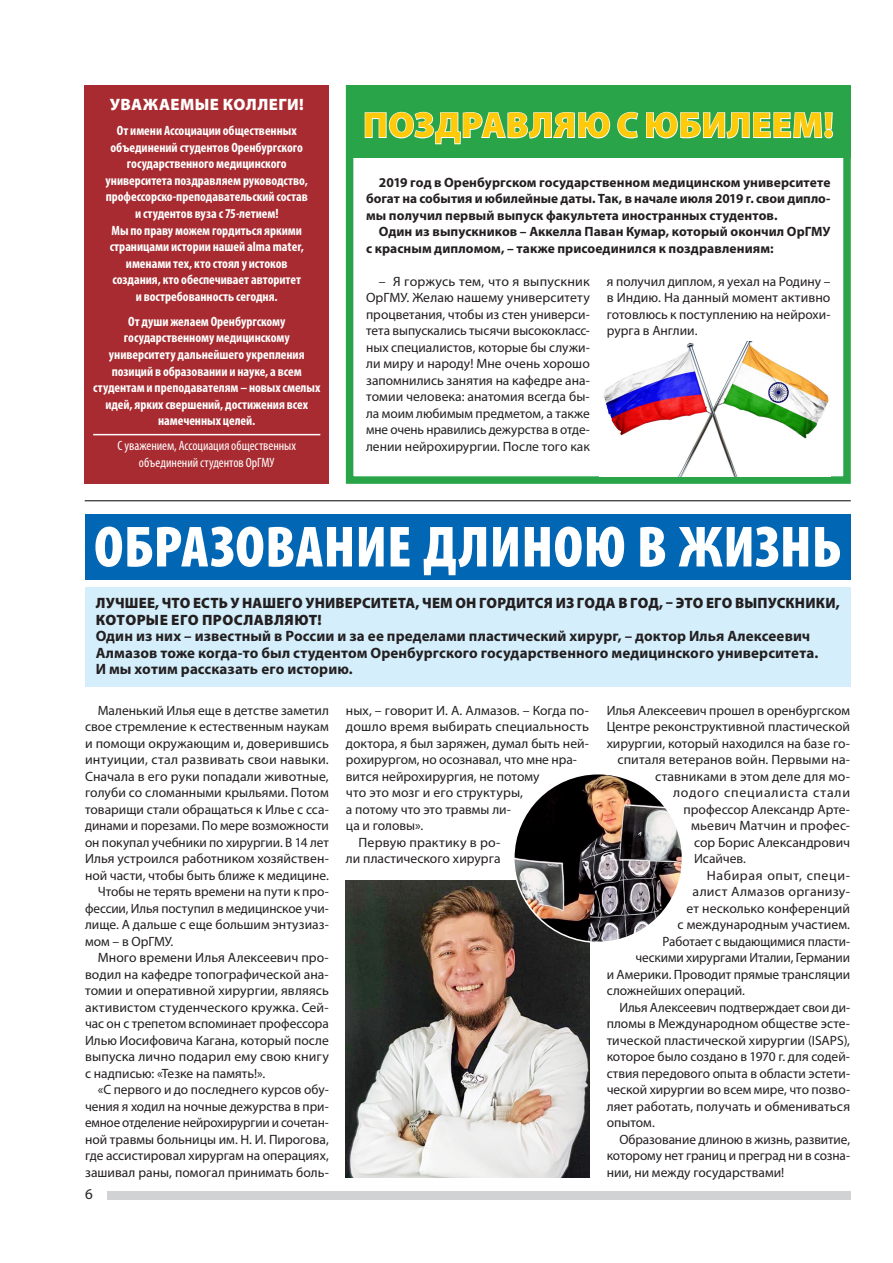
<style>
.page{position:relative;width:893px;height:1263px;background:#fff}
.page>*{position:absolute;margin:0;border:0;box-sizing:border-box;transform-origin:0 0}
.Статья{font:900 condensed 58.5px "Myriad Pro";letter-spacing:.005em;color:#fff}
.Статья-2{font:900 36px "Myriad Pro";letter-spacing:.01em;color:#feca0a}
.Статья-3{font:900 16.5px "Myriad Pro";letter-spacing:.025em;color:#fff}
.Статья-4{font:700 15px/16.5px "Myriad Pro";letter-spacing:.005em;color:#231f20}
.Статья-5{font:900 15px/16.5px "Myriad Pro";letter-spacing:.01em;color:#231f20}
.t1{font:15px "Myriad Pro";color:#231f20}
.Статья-6{font:13.5px/16.5px "Myriad Pro";color:#231f20;text-align:justify}
.Статья-7{font:700 condensed 13.5px/16.5px "Myriad Pro";letter-spacing:-.005em;color:#fff;text-align:center}
.Статья-8{font:700 13.5px/16.5px "Myriad Pro";letter-spacing:.005em;color:#231f20;text-align:justify}
.Статья-9{font:condensed 13.5px/16.5px "Myriad Pro";letter-spacing:-.005em;color:#fff;text-align:center}
.Статья-10{font:13.5px "Myriad Pro";letter-spacing:.055em;color:#231f20}
.Статья-11{font:13.5px "Myriad Pro";letter-spacing:.02em;color:#231f20}
.Статья-12{font:13.5px "Myriad Pro";letter-spacing:.045em;color:#231f20}
</style>
<div class="page">
<div style="left:107px;top:1191px;width:743px;height:9px;background:#d1d2d4"></div>
<div style="left:346px;top:85px;width:505px;height:72px;background:#29a449"></div>
<svg style="left:364px;top:111px;width:275px;height:34px"></svg>
<svg style="left:646px;top:111px;width:188px;height:28px"></svg>
<div style="left:346px;top:85px;width:505px;height:399px;border:8px solid #29a449"></div>
<div style="left:85px;top:85px;width:244px;height:399px;background:#a72b30"></div>
<hr style="left:93px;top:434px;width:227px;height:1px;background:#fff">
<div style="left:85px;top:514px;width:765px;height:65px;background:#0166b3"></div>
<div style="left:85px;top:588px;width:765px;height:99px;background:#d4effb"></div>
<img style="left:346px;top:880px;width:244px;height:298px">
<img style="left:514px;top:774px;width:168px;height:168px;border-radius:84px">
<hr style="left:85px;top:500px;width:766px;height:1px;background:#231f20">
<img style="left:599px;top:342px;width:231px;height:134px">
<p class="Статья-3" style="left:110px;top:94px;width:196px">УВАЖАЕМЫЕ КОЛЛЕГИ!</p>
<p class="Статья-7" style="left:106px;top:122px;width:204px">От имени Ассоциации общественных объединений студентов Оренбургского государственного медицинского университета поздравляем руководство, профессорско-преподавательский состав и студентов вуза с 75-летием!</p>
<p class="Статья-7" style="left:110px;top:222px;width:196px">Мы по праву можем гордиться яркими страницами истории нашей alma mater, именами тех, кто стоял у истоков создания, кто обеспечивает авторитет и востребованность сегодня.</p>
<p class="Статья-7" style="left:93px;top:313px;width:229px">От души желаем Оренбургскому государственному медицинскому университету дальнейшего укрепления позиций в образовании и науке, а всем студентам и преподавателям – новых смелых идей, ярких свершений, достижения всех намеченных целей.</p>
<p class="Статья-9" style="left:117px;top:437px;width:180px">С уважением, Ассоциация общественных объединений студентов ОрГМУ</p>
<p class="Статья-2" style="left:363px;top:101px;width:472px">ПОЗДРАВЛЯЮ С ЮБИЛЕЕМ!</p>
<p class="Статья-8" style="left:366px;top:174px;width:466px;text-indent:13px">2019 год в Оренбургском государственном медицинском университете богат на события и юбилейные даты. Так, в начале июля 2019 г. свои дипло&shy;мы получил первый выпуск факультета иностранных студентов.</p>
<p class="Статья-8" style="left:366px;top:223px;width:466px;text-indent:13px">Один из выпускников – Аккелла Паван Кумар, который окончил ОрГМУ с красным дипломом, – также присоединился к поздравлениям:</p>
<p class="Статья-6" style="left:366px;top:273px;width:225px;text-indent:13px">– Я горжусь тем, что я выпускник ОрГМУ. Желаю нашему университету процветания, чтобы из стен универси&shy;тета выпускались тысячи высококласс&shy;ных специалистов, которые бы служи&shy;ли миру и народу! Мне очень хорошо запомнились занятия на кафедре ана&shy;томии человека: анатомия всегда бы&shy;ла моим любимым предметом, а также мне очень нравились дежурства в отде&shy;лении нейрохирургии. После того как</p>
<p class="Статья-6" style="left:607px;top:273px;width:225px">я получил диплом, я уехал на Родину – в Индию. На данный момент активно готовлюсь к поступлению на нейрохи&shy;рурга в Англии.</p>
<p class="Статья" style="left:94px;top:509px;width:749px">ОБРАЗОВАНИЕ ДЛИНОЮ В ЖИЗНЬ</p>
<p class="Статья-5" style="left:96px;top:594px;width:745px">ЛУЧШЕЕ, ЧТО ЕСТЬ У НАШЕГО УНИВЕРСИТЕТА, ЧЕМ ОН ГОРДИТСЯ ИЗ ГОДА В ГОД, – ЭТО ЕГО ВЫПУСКНИКИ,<br>КОТОРЫЕ ЕГО ПРОСЛАВЛЯЮТ!</p>
<p class="Статья-4" style="left:96px;top:628px;width:724px">Один из них – известный в России и за ее пределами пластический хирург, – доктор Илья Алексеевич<br>Алмазов тоже когда-то был студентом Оренбургского государственного медицинского университета.</p>
<p class="Статья-4" style="left:96px;top:661px;width:259px">И мы хотим рассказать его историю.</p>
<p class="Статья-6" style="left:85px;top:702px;width:245px;text-indent:13px">Маленький Илья еще в детстве заметил свое стремление к естественным наукам и помощи окружающим и, доверившись интуиции, стал развивать свои навыки.<br>Сначала в его руки попадали животные, голуби со сломанными крыльями. Потом товарищи стали обращаться к Илье с сса&shy;динами и порезами. По мере возможности он покупал учебники по хирургии. В 14 лет Илья устроился работником хозяйствен&shy;ной части, чтобы быть ближе к медицине.</p>
<p class="Статья-6" style="left:85px;top:883px;width:245px;text-indent:13px">Чтобы не терять времени на пути к про&shy;фессии, Илья поступил в медицинское учи&shy;лище. А дальше с еще большим энтузиаз&shy;мом – в ОрГМУ.</p>
<p class="Статья-6" style="left:85px;top:949px;width:245px;text-indent:13px">Много времени Илья Алексеевич про&shy;водил на кафедре топографической ана&shy;томии и оперативной хирургии, являясь активистом студенческого кружка. Сей&shy;час он с трепетом вспоминает профессора Илью Иосифовича Кагана, который после выпуска лично подарил ему свою книгу с надписью: «Тезке на память!».</p>
<p class="Статья-6" style="left:85px;top:1081px;width:245px;text-indent:13px">«С первого и до последнего курсов обу&shy;чения я ходил на ночные дежурства в при&shy;емное отделение нейрохирургии и сочетан&shy;ной травмы больницы им. Н. И. Пирогова, где ассистировал хирургам на операциях, зашивал раны, помогал принимать боль-</p>
<p class="t1" style="left:85px;top:1185px;width:9px">6</p>
<p class="Статья-6" style="left:346px;top:702px;width:245px;text-align:left">ных, – говорит И. А. Алмазов. – Когда по&shy;дошло время выбирать специальность доктора, я был заряжен, думал быть ней&shy;рохирургом, но осознавал, что мне нра&shy;вится нейрохирургия, не потому<br>что это мозг и его структуры,<br>а потому что это травмы ли-<br>ца и головы».</p>
<p class="Статья-6" style="left:346px;top:834px;width:156px;text-align:right">Первую практику в ро&shy;ли пластического хирурга</p>
<p class="Статья-6" style="left:607px;top:702px;width:245px">Илья Алексеевич прошел в оренбургском</p>
<p class="Статья-6" style="left:607px;top:718px;width:245px">Центре реконструктивной пластической</p>
<p class="Статья-6" style="left:607px;top:735px;width:245px">хирургии, который находился на базе го-</p>
<p class="Статья-6" style="left:618px;top:751px;width:234px">спиталя ветеранов войн. Первыми на-</p>
<p class="Статья-6" style="left:655px;top:768px;width:197px">ставниками в этом деле для мо-</p>
<p class="Статья-10" style="left:673px;top:784px;width:179px">лодого специалиста стали</p>
<p class="Статья-6" style="left:684px;top:801px;width:168px">профессор Александр Арте-</p>
<p class="Статья-6" style="left:691px;top:817px;width:161px">мьевич Матчин и профес-</p>
<p class="Статья-6" style="left:694px;top:834px;width:157px">сор Борис Александрович</p>
<p class="Статья-6" style="left:694px;top:850px;width:53px">Исайчев.</p>
<p class="Статья-12" style="left:707px;top:867px;width:145px">Набирая опыт, специ-</p>
<p class="Статья-11" style="left:693px;top:883px;width:159px">алист Алмазов организу-</p>
<p class="Статья-6" style="left:687px;top:900px;width:165px">ет несколько конференций</p>
<p class="Статья-6" style="left:678px;top:916px;width:174px">с международным участием.</p>
<p class="Статья-6" style="left:663px;top:933px;width:189px">Работает с выдающимися пласти-</p>
<p class="Статья-6" style="left:636px;top:949px;width:216px">ческими хирургами Италии, Германии</p>
<p class="Статья-6" style="left:607px;top:966px;width:245px">и Америки. Проводит прямые трансляции</p>
<p class="Статья-6" style="left:607px;top:982px;width:140px">сложнейших операций.</p>
<p class="Статья-6" style="left:607px;top:999px;width:245px;text-indent:13px">Илья Алексеевич подтверждает свои ди&shy;пломы в Международном обществе эсте&shy;тической пластической хирургии (ISAPS), которое было создано в 1970 г. для содей&shy;ствия передового опыта в области эстети&shy;ческой хирургии во всем мире, что позво&shy;ляет работать, получать и обмениваться опытом.</p>
<p class="Статья-6" style="left:607px;top:1131px;width:245px;text-indent:13px">Образование длиною в жизнь, развитие, которому нет границ и преград ни в созна&shy;нии, ни между государствами!</p>
</div>
